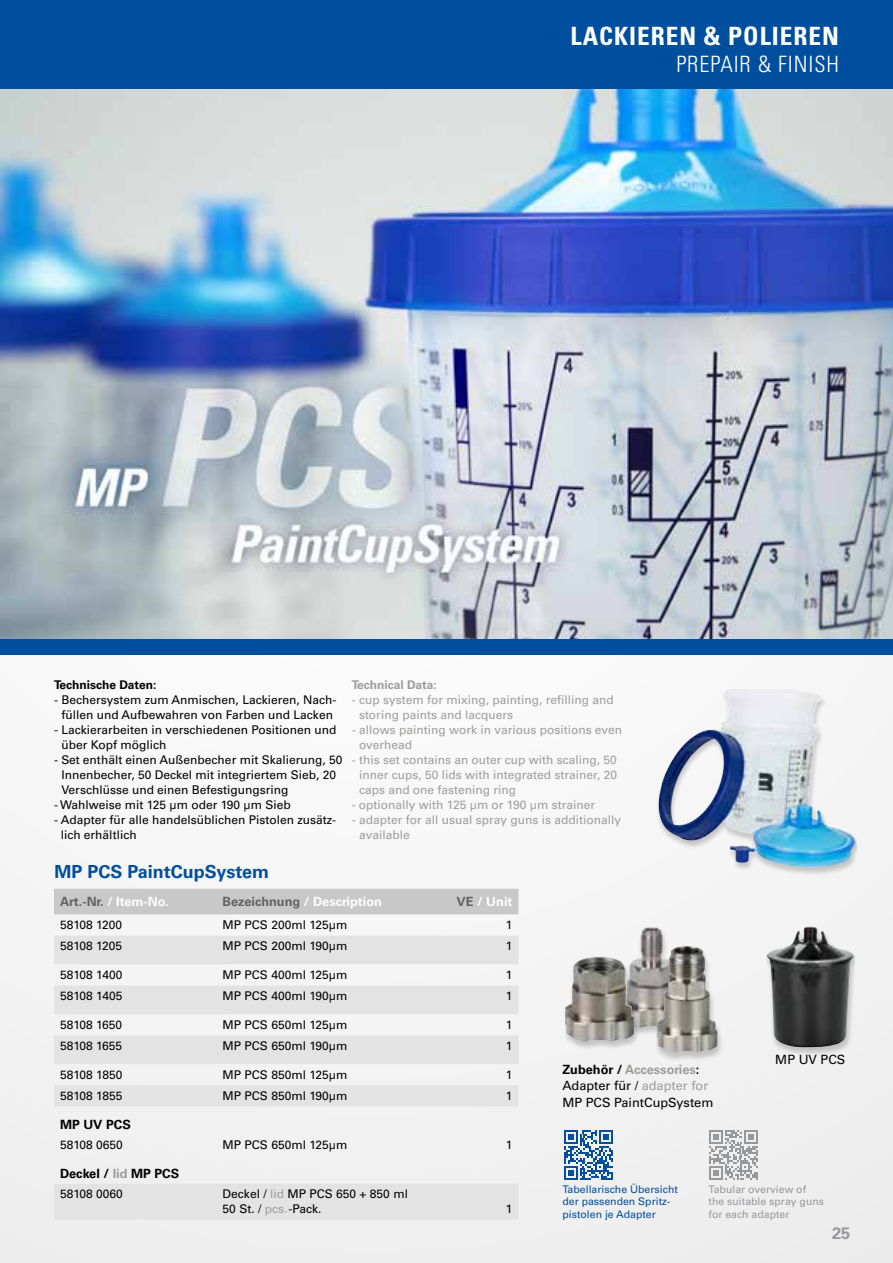
<style>
.page{position:relative;width:893px;height:1263px;background:#f6f5f6}
.page>*{position:absolute;margin:0;border:0;box-sizing:border-box;transform-origin:0 0}
.t1{font:25.2px "Univers LTCYR 67 Bold Cond";letter-spacing:.04em;color:#fff}
.t2{font:22.5px "Univers LTCYR 47 Light Cond";letter-spacing:.04em;color:#fff}
.t3{font:700 18px "Univers LT Pro 65";color:#004f9f}
.t4{font:700 16.5px "Univers LT Pro 65";color:#97989a}
.t5{font:700 12.75px "Univers LT Pro 65";color:#fff}
.t6{font:12.75px/16.5px "Univers LT Pro 55 Roman";color:#000}
.t7{font:700 12.75px "Univers LT Pro 65";color:#000}
.t8{font:700 12.75px "Univers LT Pro 65";color:#9d9d9c}
.t9{font:12px/15px "Univers LT Pro 55 Roman";color:#000}
.t10{font:12px/15px "Univers LT Pro 55 Roman";color:#9d9d9c}
.t11{font:700 12px "Univers LT Pro 65";color:#000}
.t12{font:700 12px "Univers LT Pro 65";color:#9d9d9c}
.t13{font:10.5px/12px "Univers LT Pro 55 Roman";color:#004f9f}
.t14{font:10.5px/12px "Univers LT Pro 55 Roman";color:#97989a}
.s1{color:#646363}
.s2{color:#9d9d9c}
.s3{color:#000}
</style>
<div class="page">
<div style="left:0;top:0;width:893px;height:89px;background:#004f9f"></div>
<div style="left:54px;top:889px;width:464px;height:25px;background:#c9c8c9"></div>
<svg style="left:54px;top:936px;width:464px;height:283px;fill:#e9e9ea"></svg>
<img style="left:0;top:89px;width:893px;height:550px">
<div style="left:0;top:639px;width:893px;height:16px;background:#004f9f"></div>
<div style="left:658px;top:689px;width:198px;height:187px;background:#000;opacity:.2"></div>
<img style="left:658px;top:689px;width:199px;height:178px">
<svg style="left:564px;top:1130px;width:49px;height:49px"></svg>
<svg style="left:709px;top:1130px;width:49px;height:49px"></svg>
<div style="left:619px;top:927px;width:71px;height:108px;background:#000;opacity:.2"></div>
<img style="left:619px;top:927px;width:66px;height:101px">
<div style="left:565px;top:957px;width:75px;height:93px;background:#000;opacity:.2"></div>
<img style="left:565px;top:957px;width:69px;height:85px">
<div style="left:657px;top:946px;width:66px;height:115px;background:#000;opacity:.2"></div>
<img style="left:657px;top:946px;width:61px;height:107px">
<div style="left:766px;top:927px;width:88px;height:129px;background:#000;opacity:.2"></div>
<img style="left:766px;top:927px;width:89px;height:120px">
<h1 class="t1" style="left:571px;top:21px;width:270px">LACKIEREN &amp; POLIEREN</h1>
<h2 class="t2" style="left:676px;top:49px;width:164px">PREPAIR &amp; FINISH</h2>
<p class="t11" style="left:54px;top:678px;width:104px">Technische Daten:</p>
<p class="t9" style="left:54px;top:693px;width:284px;text-align:center">- Bechersystem zum Anmischen, Lackieren, Nach&shy;füllen und Aufbewahren von Farben und Lacken</p>
<p class="t9" style="left:61px;top:723px;width:277px;text-indent:-7px">- Lackierarbeiten in verschiedenen Positionen und über Kopf möglich</p>
<p class="t9" style="left:61px;top:753px;width:283px;text-indent:-7px">- Set enthält einen Außenbecher mit Skalierung, 50<br>Innenbecher, 50 Deckel mit integriertem Sieb, 20<br>Verschlüsse und einen Befestigungsring</p>
<p class="t9" style="left:54px;top:798px;width:238px">- Wahlweise mit 125 μm oder 190 μm Sieb</p>
<p class="t9" style="left:61px;top:813px;width:277px;text-indent:-7px">- Adapter für alle handelsüblichen Pistolen zusätz&shy;lich erhältlich</p>
<p class="t12" style="left:352px;top:678px;width:87px">Technical Data:</p>
<p class="t10" style="left:359px;top:693px;width:256px;text-indent:-7px">- cup system for mixing, painting, refilling and storing paints and lacquers</p>
<p class="t10" style="left:359px;top:723px;width:265px;text-indent:-7px">- allows painting work in various positions even overhead</p>
<p class="t10" style="left:359px;top:753px;width:260px;text-align:justify;text-indent:-7px">- this set contains an outer cup with scaling, 50 inner cups, 50 lids with integrated strainer, 20 caps and one fastening ring</p>
<p class="t10" style="left:352px;top:798px;width:245px">- optionally with 125 μm or 190 μm strainer</p>
<p class="t10" style="left:359px;top:813px;width:264px;text-indent:-7px">- adapter for all usual spray guns is additionally available</p>
<h3 class="t3" style="left:55px;top:861px;width:216px">MP PCS PaintCupSystem</h3>
<p class="t5" style="left:60px;top:894px;width:110px"><span class="s1">Art.-Nr.</span> / Item-No.</p>
<p class="t5" style="left:223px;top:894px;width:161px"><span class="s1">Bezeichnung</span> / Description</p>
<p class="t5" style="left:456px;top:894px;width:57px"><span class="s1">VE</span> / Unit</p>
<p class="t9" style="left:60px;top:917px;width:64px">58108 1200</p>
<p class="t9" style="left:223px;top:917px;width:126px">MP PCS 200ml 125μm</p>
<p class="t9" style="left:506px;top:917px;width:8px">1</p>
<p class="t9" style="left:60px;top:938px;width:64px">58108 1205</p>
<p class="t9" style="left:223px;top:938px;width:126px">MP PCS 200ml 190μm</p>
<p class="t9" style="left:506px;top:938px;width:8px">1</p>
<p class="t9" style="left:60px;top:967px;width:64px">58108 1400</p>
<p class="t9" style="left:223px;top:967px;width:126px">MP PCS 400ml 125μm</p>
<p class="t9" style="left:506px;top:967px;width:8px">1</p>
<p class="t9" style="left:60px;top:988px;width:64px">58108 1405</p>
<p class="t9" style="left:223px;top:988px;width:126px">MP PCS 400ml 190μm</p>
<p class="t9" style="left:506px;top:988px;width:8px">1</p>
<p class="t9" style="left:60px;top:1017px;width:64px">58108 1650</p>
<p class="t9" style="left:223px;top:1017px;width:126px">MP PCS 650ml 125μm</p>
<p class="t9" style="left:506px;top:1017px;width:8px">1</p>
<p class="t9" style="left:60px;top:1038px;width:64px">58108 1655</p>
<p class="t9" style="left:223px;top:1038px;width:126px">MP PCS 650ml 190μm</p>
<p class="t9" style="left:506px;top:1038px;width:8px">1</p>
<p class="t9" style="left:60px;top:1067px;width:64px">58108 1850</p>
<p class="t9" style="left:223px;top:1067px;width:126px">MP PCS 850ml 125μm</p>
<p class="t9" style="left:506px;top:1067px;width:8px">1</p>
<p class="t9" style="left:60px;top:1088px;width:64px">58108 1855</p>
<p class="t9" style="left:223px;top:1088px;width:126px">MP PCS 850ml 190μm</p>
<p class="t9" style="left:506px;top:1088px;width:8px">1</p>
<p class="t7" style="left:60px;top:1116px;width:72px">MP UV PCS</p>
<p class="t9" style="left:60px;top:1137px;width:64px">58108 0650</p>
<p class="t9" style="left:223px;top:1137px;width:126px">MP PCS 650ml 125μm</p>
<p class="t9" style="left:506px;top:1137px;width:8px">1</p>
<p class="t7" style="left:60px;top:1166px;width:121px">Deckel / <span class="s2">lid</span> MP PCS</p>
<p class="t9" style="left:60px;top:1187px;width:64px">58108 0060</p>
<p class="t9" style="left:223px;top:1187px;width:187px">Deckel / <span class="s2">lid</span> MP PCS 650 + 850 ml<br>50 St. / <span class="s2">pcs.</span> -Pack.</p>
<p class="t9" style="left:506px;top:1202px;width:8px">1</p>
<p class="t8" style="left:562px;top:1061px;width:139px"><span class="s3">Zubehör /</span> Accessories<span class="s3">:</span></p>
<p class="t6" style="left:562px;top:1077px;width:152px">Adapter für / <span class="s2">adapter for<br></span>MP PCS PaintCupSystem</p>
<p class="t6" style="left:775px;top:1051px;width:72px">MP UV PCS</p>
<p class="t13" style="left:562px;top:1184px;width:117px">Tabellarische Übersicht der passenden Spritz&shy;pistolen je Adapter</p>
<p class="t14" style="left:709px;top:1184px;width:117px">Tabular overview of the suitable spray guns for each adapter</p>
<h3 class="t4" style="left:832px;top:1223px;width:20px">25</h3>
</div>
